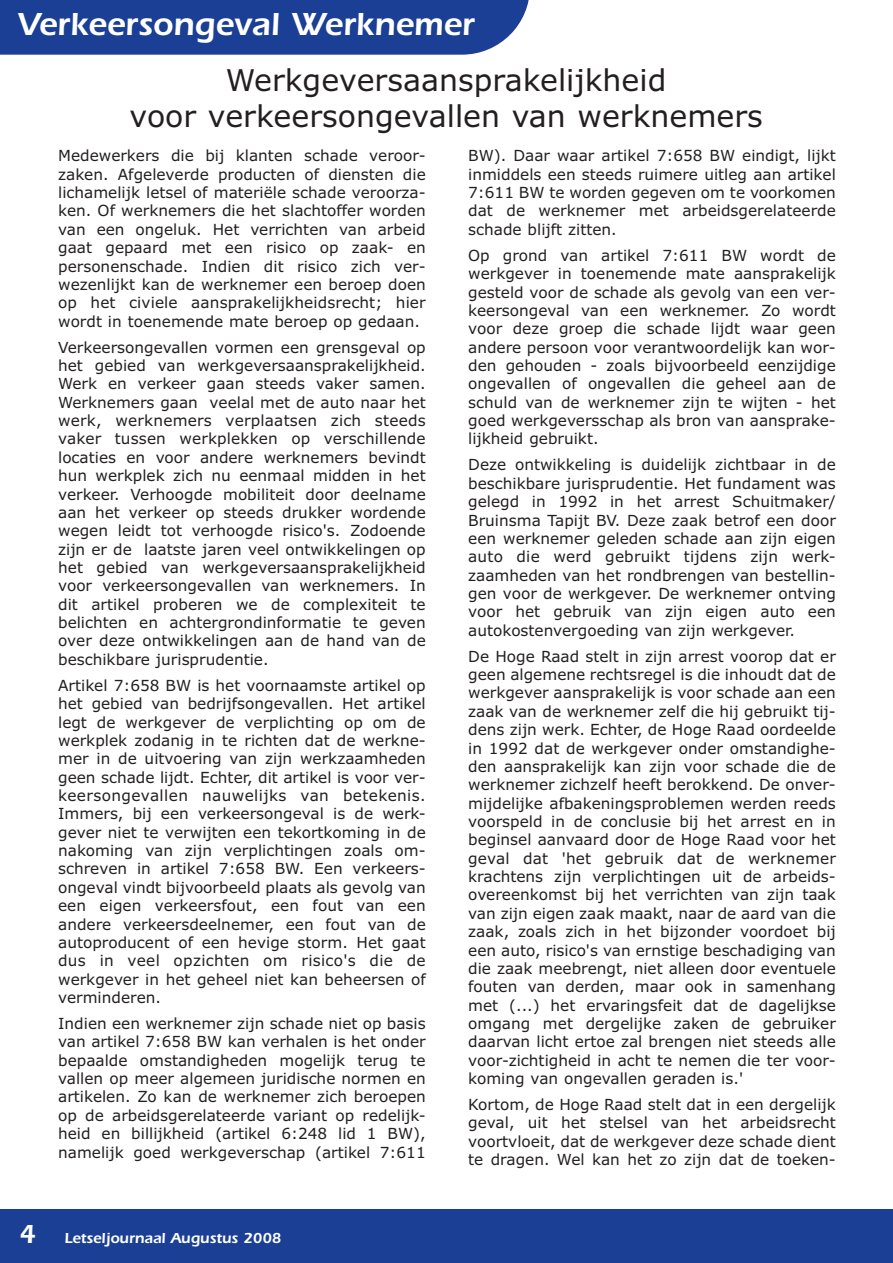
<style>
.page{position:relative;width:893px;height:1263px;background:#fff}
.page>*{position:absolute;margin:0;border:0;box-sizing:border-box;transform-origin:0 0}
.t1{font:600 33px "Itc Eras";color:#fff}
.t2{font:30px/36px "Verdana";color:#231f20;text-align:center}
.t3{font:15.3px/18.3px "Verdana";color:#231f20;text-align:justify}
.t4{font:600 15px "Itc Eras";color:#fff}
.s1{font-size:27px}
</style>
<div class="page">
<div style="left:0;top:1210px;width:893px;height:53px;background:#1b3f94"></div>
<div style="left:0;top:0;width:529px;height:55px;background:#1b3f94"></div>
<h1 class="t1" style="left:18px;top:13px;width:458px">Verkeersongeval Werknemer</h1>
<h2 class="t2" style="left:130px;top:65px;width:635px">Werkgeversaansprakelijkheid<br>voor verkeersongevallen van werknemers</h2>
<p class="t3" style="left:58px;top:148px;width:369px">Medewerkers die bij klanten schade veroor&shy;zaken. Afgeleverde producten of diensten die lichamelijk letsel of materiële schade veroorza&shy;ken. Of werknemers die het slachtoffer worden van een ongeluk. Het verrichten van arbeid gaat gepaard met een risico op zaak- en personenschade. Indien dit risico zich ver&shy;wezenlijkt kan de werknemer een beroep doen op het civiele aansprakelijkheidsrecht; hier wordt in toenemende mate beroep op gedaan.</p>
<p class="t3" style="left:58px;top:339px;width:369px">Verkeersongevallen vormen een grensgeval op het gebied van werkgeversaansprakelijkheid.<br>Werk en verkeer gaan steeds vaker samen.<br>Werknemers gaan veelal met de auto naar het werk, werknemers verplaatsen zich steeds vaker tussen werkplekken op verschillende locaties en voor andere werknemers bevindt hun werkplek zich nu eenmaal midden in het verkeer. Verhoogde mobiliteit door deelname aan het verkeer op steeds drukker wordende wegen leidt tot verhoogde risico's. Zodoende zijn er de laatste jaren veel ontwikkelingen op het gebied van werkgeversaansprakelijkheid voor verkeersongevallen van werknemers. In dit artikel proberen we de complexiteit te belichten en achtergrondinformatie te geven over deze ontwikkelingen aan de hand van de beschikbare jurisprudentie.</p>
<p class="t3" style="left:58px;top:677px;width:369px">Artikel 7:658 BW is het voornaamste artikel op het gebied van bedrijfsongevallen. Het artikel legt de werkgever de verplichting op om de werkplek zodanig in te richten dat de werkne&shy;mer in de uitvoering van zijn werkzaamheden geen schade lijdt. Echter, dit artikel is voor ver&shy;keersongevallen nauwelijks van betekenis.<br>Immers, bij een verkeersongeval is de werk&shy;gever niet te verwijten een tekortkoming in de nakoming van zijn verplichtingen zoals om&shy;schreven in artikel 7:658 BW. Een verkeers&shy;ongeval vindt bijvoorbeeld plaats als gevolg van een eigen verkeersfout, een fout van een andere verkeersdeelnemer, een fout van de autoproducent of een hevige storm. Het gaat dus in veel opzichten om risico's die de werkgever in het geheel niet kan beheersen of verminderen.</p>
<p class="t3" style="left:58px;top:1015px;width:369px">Indien een werknemer zijn schade niet op basis van artikel 7:658 BW kan verhalen is het onder bepaalde omstandigheden mogelijk terug te vallen op meer algemeen juridische normen en artikelen. Zo kan de werknemer zich beroepen op de arbeidsgerelateerde variant op redelijk&shy;heid en billijkheid (artikel 6:248 lid 1 BW), namelijk goed werkgeverschap (artikel 7:611</p>
<p class="t4" style="left:19px;top:1232px;width:264px"><span class="s1">4</span> Letseljournaal Augustus 2008</p>
<p class="t3" style="left:468px;top:148px;width:369px">BW). Daar waar artikel 7:658 BW eindigt, lijkt inmiddels een steeds ruimere uitleg aan artikel 7:611 BW te worden gegeven om te voorkomen dat de werknemer met arbeidsgerelateerde schade blijft zitten.</p>
<p class="t3" style="left:468px;top:247px;width:369px">Op grond van artikel 7:611 BW wordt de werkgever in toenemende mate aansprakelijk gesteld voor de schade als gevolg van een ver&shy;keersongeval van een werknemer. Zo wordt voor deze groep die schade lijdt waar geen andere persoon voor verantwoordelijk kan wor&shy;den gehouden - zoals bijvoorbeeld eenzijdige ongevallen of ongevallen die geheel aan de schuld van de werknemer zijn te wijten - het goed werkgeversschap als bron van aansprake&shy;lijkheid gebruikt.</p>
<p class="t3" style="left:468px;top:457px;width:369px">Deze ontwikkeling is duidelijk zichtbaar in de beschikbare jurisprudentie. Het fundament was gelegd in 1992 in het arrest Schuitmaker/ Bruinsma Tapijt BV. Deze zaak betrof een door een werknemer geleden schade aan zijn eigen auto die werd gebruikt tijdens zijn werk&shy;zaamheden van het rondbrengen van bestellin&shy;gen voor de werkgever. De werknemer ontving voor het gebruik van zijn eigen auto een autokostenvergoeding van zijn werkgever.</p>
<p class="t3" style="left:468px;top:648px;width:369px">De Hoge Raad stelt in zijn arrest voorop dat er geen algemene rechtsregel is die inhoudt dat de werkgever aansprakelijk is voor schade aan een zaak van de werknemer zelf die hij gebruikt tij&shy;dens zijn werk. Echter, de Hoge Raad oordeelde in 1992 dat de werkgever onder omstandighe&shy;den aansprakelijk kan zijn voor schade die de werknemer zichzelf heeft berokkend. De onver&shy;mijdelijke afbakeningsproblemen werden reeds voorspeld in de conclusie bij het arrest en in beginsel aanvaard door de Hoge Raad voor het geval dat 'het gebruik dat de werknemer krachtens zijn verplichtingen uit de arbeids&shy;overeenkomst bij het verrichten van zijn taak van zijn eigen zaak maakt, naar de aard van die zaak, zoals zich in het bijzonder voordoet bij een auto, risico's van ernstige beschadiging van die zaak meebrengt, niet alleen door eventuele fouten van derden, maar ook in samenhang met (...) het ervaringsfeit dat de dagelijkse omgang met dergelijke zaken de gebruiker daarvan licht ertoe zal brengen niet steeds alle voor-zichtigheid in acht te nemen die ter voor&shy;koming van ongevallen geraden is.'</p>
<p class="t3" style="left:468px;top:1097px;width:369px">Kortom, de Hoge Raad stelt dat in een dergelijk geval, uit het stelsel van het arbeidsrecht voortvloeit, dat de werkgever deze schade dient te dragen. Wel kan het zo zijn dat de toeken-</p>
</div>
